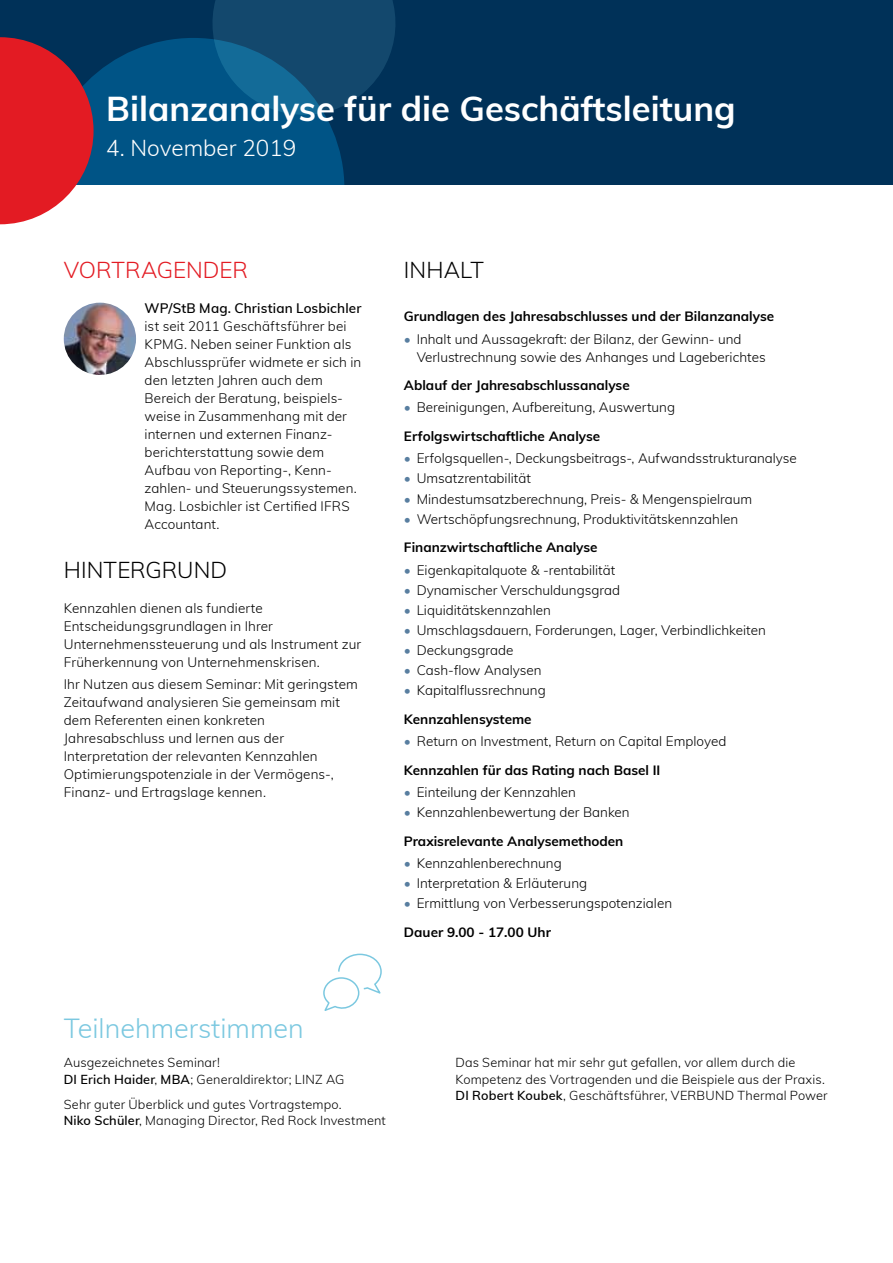
<style>
.page{position:relative;width:893px;height:1263px;background:#fff}
.page>*{position:absolute;margin:0;border:0;box-sizing:border-box;transform-origin:0 0}
.t1{font:700 34.5px "Muli";color:#fff}
.t2{font:300 27px "Muli";color:#7bc8e0}
.t3{font:300 22.5px "Muli";letter-spacing:.005em;color:#000}
.t4{font:300 22.5px "Muli";color:#fff}
.t5{font:300 22.5px "Muli";letter-spacing:.005em;color:#e31b23}
.t6{font:300 13.5px/18px "Muli";color:#000}
.t7{font:700 13.5px/28.7px "Muli";color:#000}
.t8{font:600 13.5px "Muli";letter-spacing:.01em;color:#000}
.t9{font:300 12.75px/16.5px "Muli";letter-spacing:.01em;color:#000}
.s1{color:#587ea0}
.s2{font-weight:700}
.s3{font-weight:300;color:#587ea0}
.s4{font-weight:300}
.s5{font-weight:600}
</style>
<div class="page">
<div style="left:0;top:0;width:893px;height:185px;background:#003158"></div>
<svg style="left:0;top:0;width:395px;height:224px"></svg>
<img style="left:64px;top:303px;width:72px;height:72px;border-radius:36px">
<svg style="left:323px;top:953px;width:59px;height:58px"></svg>
<h1 class="t1" style="left:106px;top:83px;width:631px">Bilanzanalyse für die Geschäftsleitung</h1>
<h3 class="t4" style="left:106px;top:132px;width:192px">4. November 2019</h3>
<h3 class="t5" style="left:64px;top:253px;width:109px">Vortragender</h3>
<p class="t8" style="left:145px;top:298px;width:218px">WP/StB Mag. Christian Losbichler</p>
<p class="t6" style="left:145px;top:316px;width:218px">ist seit 2011 Geschäftsführer bei<br>KPMG. Neben seiner Funktion als<br>Abschlussprüfer widmete er sich in den letzten Jahren auch dem<br>Bereich der Beratung, beispiels&shy;weise in Zusammenhang mit der internen und externen Finanz&shy;berichterstattung sowie dem<br>Aufbau von Reporting-, Kenn&shy;zahlen- und Steuerungssystemen.<br>Mag. Losbichler ist Certified IFRS<br>Accountant.</p>
<h3 class="t3" style="left:64px;top:554px;width:70px">hintergrund</h3>
<p class="t6" style="left:64px;top:599px;width:299px">Kennzahlen dienen als fundierte Entscheidungsgrundlagen in Ihrer Unternehmenssteuerung und als Instrument zur Früherkennung von Unternehmenskrisen.</p>
<p class="t6" style="left:64px;top:675px;width:296px">Ihr Nutzen aus diesem Seminar: Mit geringstem Zeitaufwand analysieren Sie gemeinsam mit dem Referenten einen konkreten Jahresabschluss und lernen aus der Interpretation der relevanten Kennzahlen Optimierungspotenziale in der Vermögens-, Finanz- und Ertragslage kennen.</p>
<h3 class="t3" style="left:404px;top:253px;width:81px">INHALT</h3>
<p class="t7" style="left:404px;top:301px;width:372px">Grundlagen des Jahresabschlusses und der Bilanzanalyse</p>
<p class="t6" style="left:417px;top:329px;width:350px;text-indent:-13px"><span class="s1">•</span> Inhalt und Aussagekraft: der Bilanz, der Gewinn- und<br>Verlustrechnung sowie des Anhanges und Lageberichtes</p>
<p class="t7" style="left:404px;top:370px;width:227px">Ablauf der Jahresabschlussanalyse</p>
<p class="t6" style="left:404px;top:393px;width:273px;line-height:28.7px"><span class="s1">•</span> Bereinigungen, Aufbereitung, Auswertung<br><span class="s2">Erfolgswirtschaftliche Analyse</span></p>
<p class="t6" style="left:404px;top:449px;width:394px"><span class="s1">•</span> Erfolgsquellen-, Deckungsbeitrags-, Aufwandsstrukturanalyse</p>
<p class="t6" style="left:404px;top:469px;width:128px"><span class="s1">•</span> Umsatzrentabilität</p>
<p class="t6" style="left:404px;top:489px;width:350px"><span class="s1">•</span> Mindestumsatzberechnung, Preis- &amp; Mengenspielraum</p>
<p class="t6" style="left:404px;top:504px;width:336px;line-height:28.7px"><span class="s1">•</span> Wertschöpfungsrechnung, Produktivitätskennzahlen<br><span class="s2">Finanzwirtschaftliche Analyse</span></p>
<p class="t6" style="left:404px;top:560px;width:213px"><span class="s1">•</span> Eigenkapitalquote &amp; -rentabilität</p>
<p class="t6" style="left:404px;top:580px;width:218px"><span class="s1">•</span> Dynamischer Verschuldungsgrad</p>
<p class="t6" style="left:404px;top:600px;width:148px"><span class="s1">•</span> Liquiditätskennzahlen</p>
<p class="t6" style="left:404px;top:620px;width:363px"><span class="s1">•</span> Umschlagsdauern, Forderungen, Lager, Verbindlichkeiten</p>
<p class="t6" style="left:404px;top:641px;width:111px"><span class="s1">•</span> Deckungsgrade</p>
<p class="t6" style="left:404px;top:661px;width:139px"><span class="s1">•</span> Cash-flow Analysen</p>
<p class="t6" style="left:404px;top:675px;width:143px;line-height:28.7px"><span class="s1">•</span> Kapitalflussrechnung<br><span class="s2">Kennzahlensysteme</span></p>
<p class="t6" style="left:404px;top:726px;width:324px;line-height:28.7px"><span class="s1">•</span> Return on Investment, Return on Capital Employed<br><span class="s2">Kennzahlen für das Rating nach Basel II</span></p>
<p class="t6" style="left:404px;top:783px;width:174px"><span class="s1">•</span> Einteilung der Kennzahlen</p>
<p class="t7" style="left:404px;top:797px;width:227px"><span class="s3">•</span> <span class="s4">Kennzahlenbewertung der Banken<br></span>Praxisrelevante Analysemethoden</p>
<p class="t6" style="left:404px;top:854px;width:159px"><span class="s1">•</span> Kennzahlenberechnung</p>
<p class="t6" style="left:404px;top:874px;width:185px"><span class="s1">•</span> Interpretation &amp; Erläuterung</p>
<p class="t6" style="left:404px;top:889px;width:270px;line-height:28.7px"><span class="s1">•</span> Ermittlung von Verbesserungspotenzialen<br><span class="s2">Dauer 9.00 - 17.00 Uhr</span></p>
<h2 class="t2" style="left:64px;top:1008px;width:241px">Teilnehmerstimmen</h2>
<p class="t9" style="left:64px;top:1054px;width:282px">Ausgezeichnetes Seminar!<br><span class="s5">DI Erich Haider</span>, <span class="s5">MBA</span>; Generaldirektor; LINZ AG</p>
<p class="t9" style="left:64px;top:1095px;width:324px">Sehr guter Überblick und gutes Vortragstempo.<br><span class="s5">Niko Schüler</span>, Managing Director, Red Rock Investment</p>
<p class="t9" style="left:455px;top:1054px;width:374px">Das Seminar hat mir sehr gut gefallen, vor allem durch die<br>Kompetenz des Vortragenden und die Beispiele aus der Praxis.<br><span class="s5">DI Robert Koubek</span>, Geschäftsführer, VERBUND Thermal Power</p>
</div>
